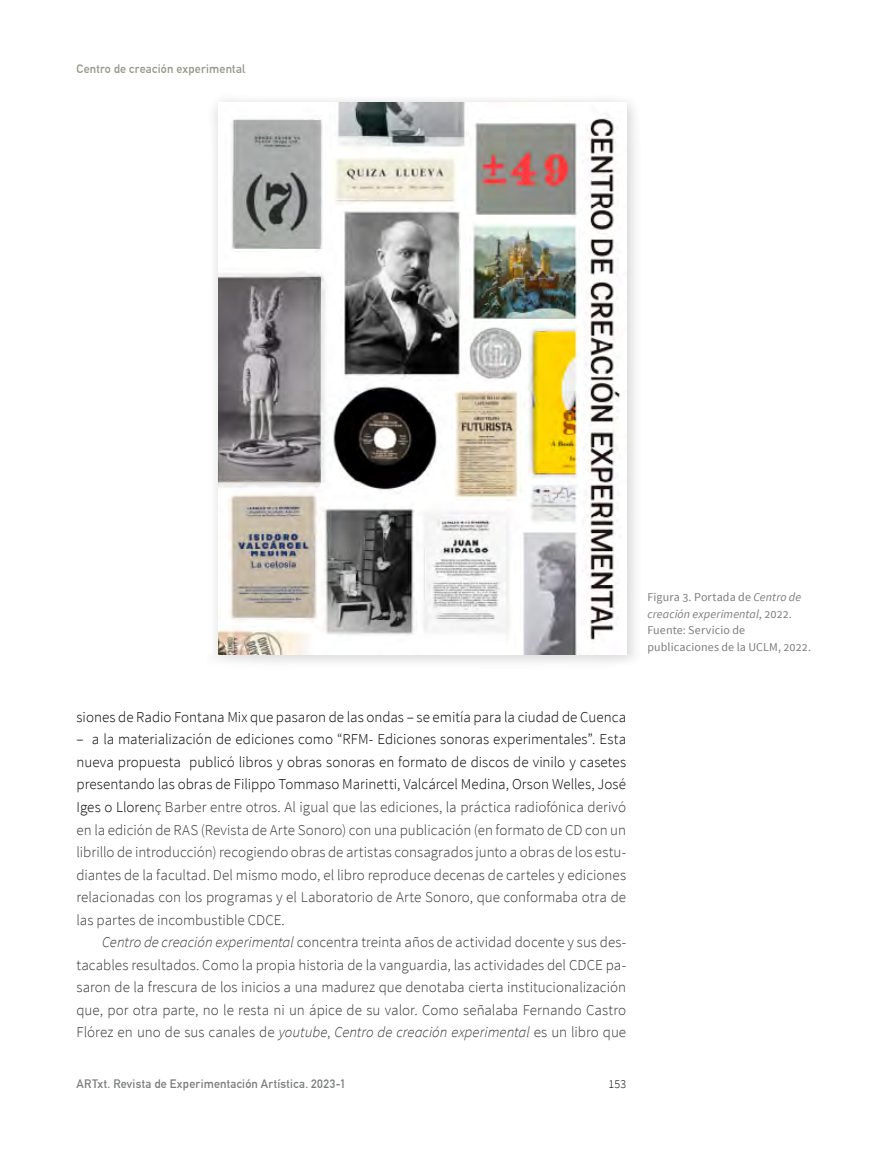
<style>
.page{position:relative;width:893px;height:1149px;background:#fff}
.page>*{position:absolute;margin:0;border:0;box-sizing:border-box;transform-origin:0 0}
.t1{font:300 15px/22.5px "Source Sans Pro";color:#333;text-align:justify}
.t2{font:300 15px "Source Sans Pro";color:#000}
.t3{font:12px/16.5px "Source Sans Pro";letter-spacing:.01em;color:#7b7d7c}
.t4{font:700 12px "DIN Alternate";letter-spacing:.025em;color:#7b7d7c}
.t5{font:700 12px "DIN Alternate";letter-spacing:.02em;color:#96968a}
.t6{font:300 12px "Source Sans Pro";color:#000}
.s1{font-style:italic}
.s2{color:#000}
</style>
<div class="page">
<div style="left:207px;top:92px;width:436px;height:579px;background:#000;opacity:.2"></div>
<img style="left:218px;top:103px;width:408px;height:551px">
<p class="t5" style="left:77px;top:60px;width:170px">Centro de creación experimental</p>
<p class="t3" style="left:647px;top:589px;width:165px">Figura 3. Portada de <span class="s1">Centro de creación experimental</span>, 2022.<br>Fuente: Servicio de publicaciones de la UCLM, 2022.</p>
<p class="t2" style="left:77px;top:707px;width:551px">siones de Radio Fontana Mix que pasaron de las ondas – se emitía para la ciudad de Cuenca</p>
<p class="t1" style="left:77px;top:728px;width:551px"><span class="s2">– a la materialización de ediciones como “RFM- Ediciones sonoras experimentales”. Esta nueva propuesta publicó libros y obras sonoras en formato de discos de vinilo y casetes presentando las obras de Filippo Tommaso Marinetti, Valcárcel Medina, Orson Welles, José Iges o Lloren</span>ç Barber entre otros. Al igual que las ediciones, la práctica radiofónica derivó en la edición de RAS (Revista de Arte Sonoro) con una publicación (en formato de CD con un librillo de introducción) recogiendo obras de artistas consagrados junto a obras de los estu&shy;diantes de la facultad. Del mismo modo, el libro reproduce decenas de carteles y ediciones relacionadas con los programas y el Laboratorio de Arte Sonoro, que conformaba otra de las partes de incombustible CDCE.</p>
<p class="t1" style="left:77px;top:930px;width:551px;text-indent:26px"><span class="s1">Centro de creación experimental</span> concentra treinta años de actividad docente y sus des&shy;tacables resultados. Como la propia historia de la vanguardia, las actividades del CDCE pa&shy;saron de la frescura de los inicios a una madurez que denotaba cierta institucionalización que, por otra parte, no le resta ni un ápice de su valor. Como señalaba Fernando Castro Flórez en uno de sus canales de <span class="s1">youtube</span>, <span class="s1">Centro de creación experimental</span> es un libro que</p>
<p class="t4" style="left:77px;top:1074px;width:271px">ARTxt. Revista de Experimentación Artística. 2023-1</p>
<p class="t6" style="left:608px;top:1076px;width:19px">153</p>
</div>
